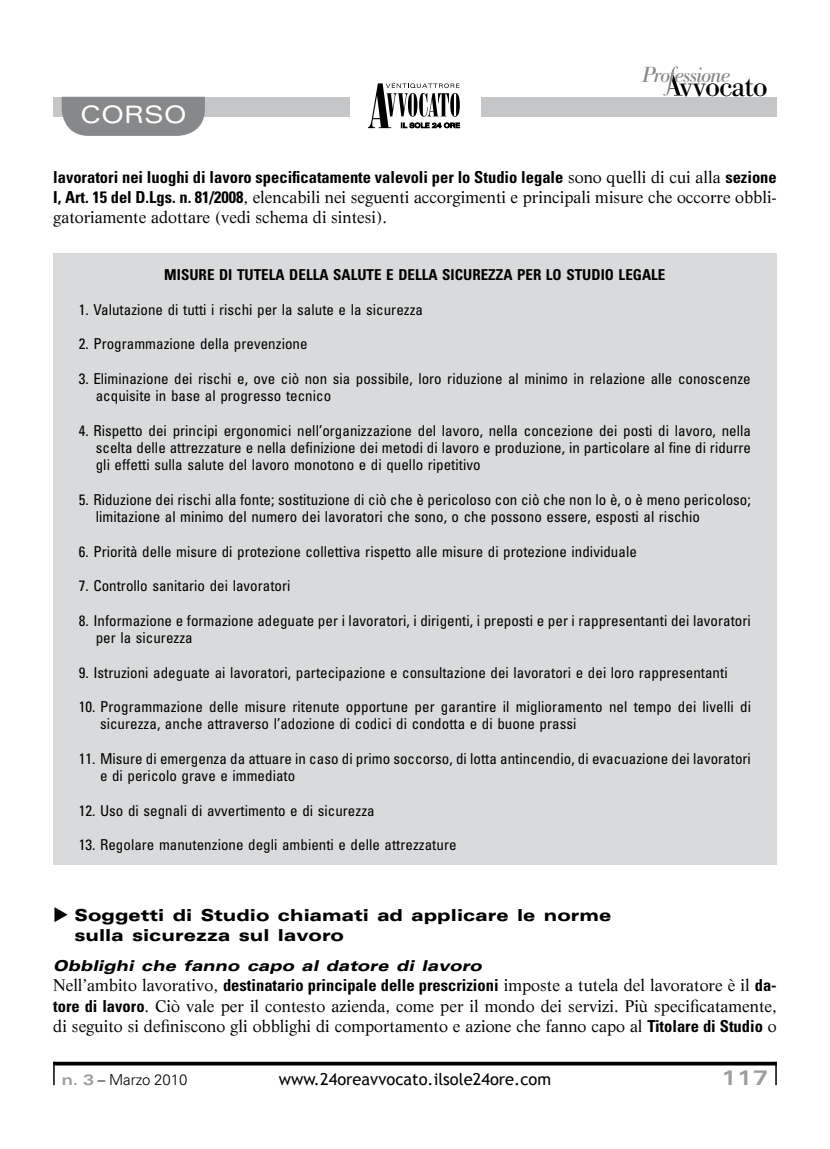
<style>
.page{position:relative;width:830px;height:1149px;background:#fff}
.page>*{position:absolute;margin:0;border:0;box-sizing:border-box;transform-origin:0 0}
.t1{font:30px "Bodoni BE";letter-spacing:-.03em;color:#000}
.t2{font:expanded 24px "Univers";letter-spacing:.005em;color:#fff}
.t3{font:italic 21.45px "Bodoni BE";letter-spacing:-.045em;color:#87888a}
.t4{font:700 expanded 21px "Univers";color:#9c9d9f}
.t5{font:16.5px/20.2px "Life LT Std";color:#000}
.t6{font:700 condensed 16.5px "Univers";color:#000}
.t7{font:900 expanded 16.5px/20.2px "Univers";letter-spacing:.005em;color:#000}
.t8{font:16.5px "Trebuchet MS";color:#000}
.t9{font:condensed 15px/17.2px "Univers";color:#000}
.t10{font:700 condensed 15px "Univers";color:#000}
.t11{font:italic 900 expanded 15px "Univers";letter-spacing:.005em;color:#000}
.t12{font:300 15px "Univers";letter-spacing:-.005em;color:#000}
.s1{color:#fff}
.s2{font-family:"Life LT Std";font-weight:400;font-stretch:normal}
.s3{font-family:"Univers";font-weight:700;font-stretch:condensed}
.s4{font-weight:700;font-stretch:expanded;color:#9c9d9f}
</style>
<div class="page">
<div style="left:53px;top:97px;width:723px;height:19px;background:#c5c6c8"></div>
<div style="left:349px;top:83px;width:131px;height:45px;background:#fff"></div>
<svg style="left:368px;top:83px;width:91px;height:45px"></svg>
<svg style="left:55px;top:1061px;width:719px;height:4px;fill:#000"></svg>
<hr style="left:53px;top:1061px;width:2px;height:23px;background:#000">
<hr style="left:774px;top:1061px;width:2px;height:23px;background:#000">
<svg style="left:663px;top:66px;width:19px;height:30px"></svg>
<svg style="left:62px;top:97px;width:143px;height:39px"></svg>
<div style="left:53px;top:253px;width:723px;height:611px;background:#d9dadb"></div>
<h2 class="t2" style="left:80px;top:101px;width:108px">CORSO</h2>
<h3 class="t3" style="left:641px;top:62px;width:89px">Pro<span class="s1">f</span>essione</h3>
<h1 class="t1" style="left:663px;top:68px;width:105px"><span class="s1">A</span>vvocato</h1>
<p class="t6" style="left:53px;top:167px;width:724px">lavoratori nei luoghi di lavoro specificatamente valevoli per lo Studio legale <span class="s2">sono quelli di cui alla</span> sezione</p>
<p class="t5" style="left:53px;top:187px;width:724px;line-height:19.6px"><span class="s3">I, Art. 15 del D.Lgs. n. 81/2008</span>, elencabili nei seguenti accorgimenti e principali misure che occorre obbli&shy;gatoriamente adottare (vedi schema di sintesi).</p>
<p class="t10" style="left:164px;top:266px;width:502px">MISURE DI TUTELA DELLA SALUTE E DELLA SICUREZZA PER LO STUDIO LEGALE</p>
<p class="t9" style="left:79px;top:301px;width:346px">1. Valutazione di tutti i rischi per la salute e la sicurezza</p>
<p class="t9" style="left:79px;top:335px;width:230px">2. Programmazione della prevenzione</p>
<p class="t9" style="left:96px;top:370px;width:656px;text-indent:-17px">3. Eliminazione dei rischi e, ove ciò non sia possibile, loro riduzione al minimo in relazione alle conoscenze acquisite in base al progresso tecnico</p>
<p class="t9" style="left:96px;top:421px;width:656px;text-align:justify;text-indent:-17px">4. Rispetto dei principi ergonomici nell’organizzazione del lavoro, nella concezione dei posti di lavoro, nella scelta delle attrezzature e nella definizione dei metodi di lavoro e produzione, in particolare al fine di ridurre gli effetti sulla salute del lavoro monotono e di quello ripetitivo</p>
<p class="t9" style="left:96px;top:490px;width:656px;text-indent:-17px">5. Riduzione dei rischi alla fonte; sostituzione di ciò che è pericoloso con ciò che non lo è, o è meno pericoloso; limitazione al minimo del numero dei lavoratori che sono, o che possono essere, esposti al rischio</p>
<p class="t9" style="left:79px;top:542px;width:559px">6. Priorità delle misure di protezione collettiva rispetto alle misure di protezione individuale</p>
<p class="t9" style="left:79px;top:577px;width:213px">7. Controllo sanitario dei lavoratori</p>
<p class="t9" style="left:96px;top:611px;width:656px;text-indent:-17px">8. Informazione e formazione adeguate per i lavoratori, i dirigenti, i preposti e per i rappresentanti dei lavoratori per la sicurezza</p>
<p class="t9" style="left:79px;top:663px;width:650px">9. Istruzioni adeguate ai lavoratori, partecipazione e consultazione dei lavoratori e dei loro rappresentanti</p>
<p class="t9" style="left:100px;top:697px;width:652px;text-indent:-21px">10. Programmazione delle misure ritenute opportune per garantire il miglioramento nel tempo dei livelli di sicurezza, anche attraverso l’adozione di codici di condotta e di buone prassi</p>
<p class="t9" style="left:100px;top:749px;width:652px;text-indent:-21px">11. Misure di emergenza da attuare in caso di primo soccorso, di lotta antincendio, di evacuazione dei lavoratori e di pericolo grave e immediato</p>
<p class="t9" style="left:79px;top:801px;width:297px">12. Uso di segnali di avvertimento e di sicurezza</p>
<p class="t9" style="left:79px;top:835px;width:379px">13. Regolare manutenzione degli ambienti e delle attrezzature</p>
<p class="t7" style="left:74px;top:904px;width:538px;text-indent:-21px">◆ Soggetti di Studio chiamati ad applicare le norme sulla sicurezza sul lavoro</p>
<p class="t11" style="left:53px;top:956px;width:430px">Obblighi che fanno capo al datore di lavoro</p>
<p class="t5" style="left:53px;top:975px;width:724px;text-align:justify">Nell’ambito lavorativo, <span class="s3">destinatario principale delle prescrizioni</span> imposte a tutela del lavoratore è il <span class="s3">da&shy;tore di lavoro</span>. Ciò vale per il contesto azienda, come per il mondo dei servizi. Più specificatamente, di seguito si definiscono gli obblighi di comportamento e azione che fanno capo al <span class="s3">Titolare di Studio</span> o</p>
<p class="t12" style="left:62px;top:1070px;width:127px"><span class="s4">n. 3</span> – Marzo 2010</p>
<p class="t8" style="left:279px;top:1068px;width:273px">www.24oreavvocato.ilsole24ore.com</p>
<h3 class="t4" style="left:721px;top:1065px;width:48px">117</h3>
</div>
